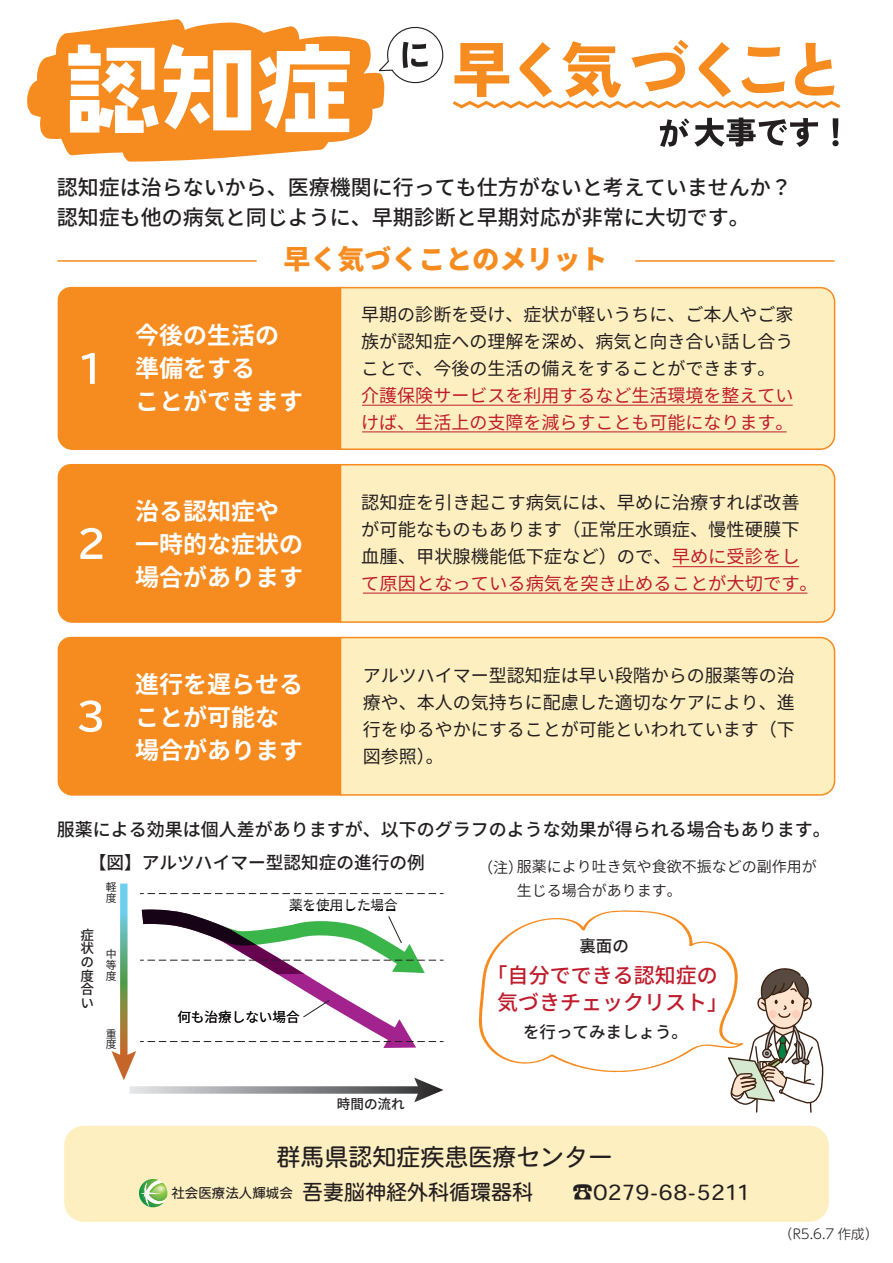
<style>
.page{position:relative;width:893px;height:1263px;background:#fff}
.page>*{position:absolute;margin:0;border:0;box-sizing:border-box;transform-origin:0 0}
.t1{font:96px "AB tombo bold";color:#fff}
.t2{font:800 27px "Source Han Sans JP";color:#f68b1f}
.t3{font:700 24px/33px "Source Han Sans JP";color:#fff}
.t4{font:24px "Heisei Maru Go Std W4";color:#231f20}
.t5{font:500 21px/30px "Source Han Sans";color:#231f20}
.t6{font:21px "Heisei Maru Go Std W4";color:#231f20}
.t7{font:500 21px/27px "Source Han Sans";color:#be1d2c;text-align:center}
.t8{font:18px/27px "Source Han Sans";color:#231f20;text-align:justify}
.t9{font:18px/27px "Source Han Sans";color:#be1d2c}
.t10{font:500 18px "Source Han Sans";color:#231f20}
.t11{font:500 17.7px "Source Han Sans";color:#231f20}
.t12{font:500 16.5px "Source Han Sans";color:#231f20}
.t13{font:15px/24px "Source Han Sans";color:#231f20}
.t14{font:13.65px "Source Han Sans";color:#231f20}
.t15{font:500 13.65px/13.6px "Source Han Sans";color:#231f20;text-align:justify}
.t16{font:300 13.5px "UD Shin M Go Pr 6 N";color:#231f20}
.t17{font:10.95px/10.9px "Source Han Sans";color:#231f20}
.s1{color:#be1d2c}
.s2{font-size:13.5px}
</style>
<div class="page">
<div style="left:64px;top:1126px;width:765px;height:96px;background:#feefc1;border-radius:20px"></div>
<svg style="left:660px;top:118px;width:158px;height:29px"></svg>
<svg style="left:832px;top:118px;width:7px;height:28px"></svg>
<svg style="left:57px;top:636px;width:282px;height:160px"></svg>
<div style="left:339px;top:636px;width:497px;height:160px;background:#feefc1"></div>
<div style="left:58px;top:638px;width:282px;height:157px;background:#f68b1f"></div>
<div style="left:120px;top:883px;width:8px;height:177px;background:#6dceee"></div>
<svg style="left:140px;top:893px;width:303px;height:1px"></svg>
<svg style="left:111px;top:909px;width:332px;height:193px"></svg>
<hr style="left:57px;top:260px;width:200px;height:2px;background:#f68b1f">
<hr style="left:635px;top:260px;width:200px;height:2px;background:#f68b1f">
<svg style="left:478px;top:910px;width:346px;height:203px"></svg>
<div style="left:339px;top:464px;width:497px;height:159px;background:#feefc1"></div>
<div style="left:58px;top:465px;width:282px;height:157px;background:#f68b1f"></div>
<hr style="left:363px;top:593px;width:444px;height:1px;background:#be1d2c">
<hr style="left:672px;top:566px;width:127px;height:1px;background:#be1d2c">
<div style="left:57px;top:286px;width:282px;height:164px;background:#f68b1f"></div>
<div style="left:339px;top:286px;width:497px;height:164px;background:#feefc1"></div>
<svg style="left:82px;top:353px;width:13px;height:31px"></svg>
<hr style="left:362px;top:405px;width:431px;height:1px;background:#be1d2c">
<hr style="left:362px;top:431px;width:425px;height:1px;background:#be1d2c">
<svg style="left:139px;top:1179px;width:28px;height:28px"></svg>
<svg style="left:384px;top:26px;width:457px;height:83px"></svg>
<svg style="left:27px;top:19px;width:357px;height:143px;fill:#f68b1f"></svg>
<h1 class="t1" style="left:65px;top:39px;width:289px">認知症</h1>
<p class="t5" style="left:57px;top:173px;width:736px">認知症は治らないから、医療機関に行っても仕方がないと考えていませんか？認知症も他の病気と同じように、早期診断と早期対応が非常に大切です。</p>
<h2 class="t2" style="left:284px;top:244px;width:325px">早く気づくことのメリット</h2>
<h3 class="t3" style="left:135px;top:319px;width:169px">今後の生活の準備をする<br>ことができます</h3>
<p class="t8" style="left:361px;top:301px;width:434px">早期の診断を受け、症状が軽いうちに、ご本人やご家族が認知症への理解を深め、病気と向き合い話し合うことで、今後の生活の備えをすることができます。</p>
<p class="t9" style="left:361px;top:382px;width:434px">介護保険サービスを利用するなど生活環境を整えていけば、生活上の支障を減らすことも可能になります。</p>
<h3 class="t3" style="left:135px;top:495px;width:169px">治る認知症や一時的な症状の場合があります</h3>
<p class="t8" style="left:361px;top:489px;width:458px;text-align:left">認知症を引き起こす病気には、早めに治療すれば改善が可能なものもあります（正常圧水頭症、慢性硬膜下血腫、甲状腺機能低下症など）ので、<span class="s1">早めに受診をして原因となっている病気を突き止めることが大切です。</span></p>
<h3 class="t3" style="left:135px;top:668px;width:170px">進行を遅らせることが可能な場合があります</h3>
<p class="t8" style="left:363px;top:662px;width:433px">アルツハイマー型認知症は早い段階からの服薬等の治療や、本人の気持ちに配慮した適切なケアにより、進行をゆるやかにすることが可能といわれています（下図参照）。</p>
<p class="t10" style="left:57px;top:820px;width:775px">服薬による効果は個人差がありますが、以下のグラフのような効果が得られる場合もあります。</p>
<p class="t13" style="left:517px;top:855px;width:301px;text-indent:-39px">（注）服薬により吐き気や食欲不振などの副作用が生じる場合があります。</p>
<p class="t11" style="left:89px;top:852px;width:337px">【図】アルツハイマー型認知症の進行の例</p>
<p class="t17" style="left:106px;top:882px;width:12px">軽度</p>
<p class="t14" style="left:289px;top:897px;width:110px">薬を使用した場合</p>
<p class="t15" style="left:80px;top:928px;width:15px">症状の度合い</p>
<p class="t17" style="left:106px;top:949px;width:12px;text-align:justify">中等度</p>
<p class="t17" style="left:106px;top:1028px;width:12px">重度</p>
<p class="t14" style="left:177px;top:1009px;width:124px">何も治療しない場合</p>
<p class="t15" style="left:337px;top:1097px;width:69px">時間の流れ</p>
<p class="t12" style="left:579px;top:936px;width:51px">裏面の</p>
<p class="t7" style="left:487px;top:962px;width:243px">「自分でできる認知症の気づきチェックリスト」</p>
<p class="t12" style="left:523px;top:1023px;width:166px">を行ってみましょう。</p>
<h3 class="t4" style="left:276px;top:1140px;width:337px">群馬県認知症疾患医療センター</h3>
<p class="t6" style="left:171px;top:1178px;width:363px"><span class="s2">社会医療法人輝城会</span> 吾妻脳神経外科循環器科</p>
<p class="t6" style="left:572px;top:1178px;width:179px">☎0279-68-5211</p>
<p class="t16" style="left:779px;top:1222px;width:100px">（R5.6.7 作成）</p>
</div>
